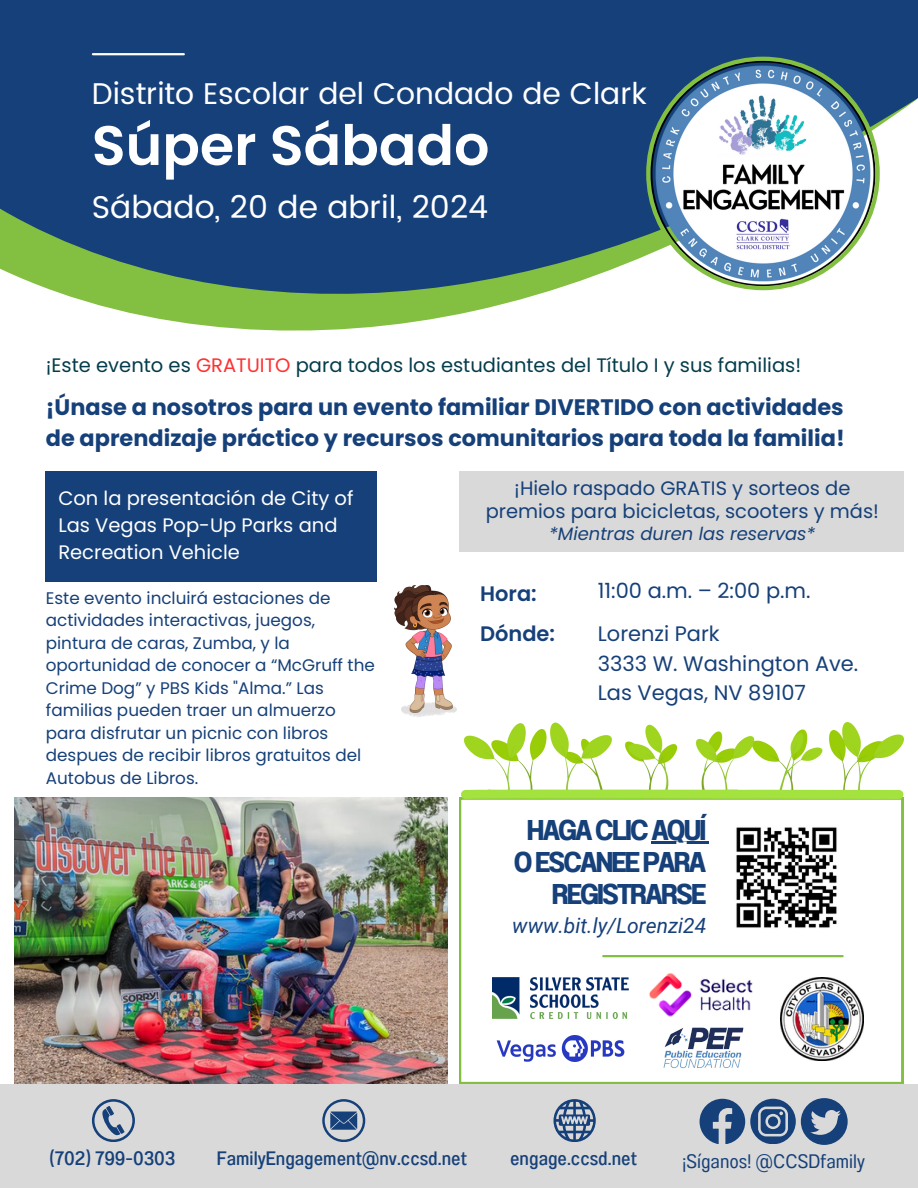
<style>
.page{position:relative;width:918px;height:1188px;background:#fff}
.page>*{position:absolute;margin:0;border:0;box-sizing:border-box;transform-origin:0 0}
.t1{font:600 55.5px "Poppins";color:#fff}
.t2{font:31.5px "Poppins";color:#fff}
.t3{font:30px "Poppins";color:#fff}
.t4{font:28.65px/32.1px "Anantason Bold Wd 75";letter-spacing:-.065em;color:#164079;text-align:right}
.t5{font:700 22.35px/30.3px "Poppins";color:#164079}
.t6{font:21px/42.9px "Poppins";color:#164079}
.t7{font:italic 21px "Roboto";color:#164079}
.t8{font:600 21px/40.2px "Poppins";color:#164079}
.t9{font:19.5px "Poppins";color:#043c4b}
.t10{font:19.5px/27px "Poppins";color:#fff}
.t11{font:19.5px/22.5px "Poppins";color:#164079;text-align:center}
.t12{font:19.5px "Anantason Medium Wd 75";color:#164079}
.t13{font:19.5px "Anantason Wd 75";color:#164079}
.t14{font:italic 18px "Poppins";color:#164079}
.t15{font:16.8px/22.5px "Poppins";color:#164079}
.s1{color:#ff3131}
</style>
<div class="page">
<img style="left:15px;top:798px;width:433px;height:286px">
<svg style="left:459px;top:798px;width:444px;height:286px"></svg>
<svg style="left:106px;top:307px;width:385px;height:24px;fill:#83bf41"></svg>
<svg style="left:0;top:0;width:918px;height:307px;background:#2f587e"></svg>
<img style="left:461px;top:722px;width:442px;height:77px">
<hr style="left:603px;top:955px;width:240px;height:2px;background:#83bf41">
<hr style="left:93px;top:53px;width:91px;height:2px;background:#fff">
<svg style="left:646px;top:57px;width:234px;height:233px"></svg>
<div style="left:0;top:1084px;width:918px;height:104px;background:#d9d9d9"></div>
<svg style="left:700px;top:1099px;width:95px;height:45px"></svg>
<svg style="left:801px;top:1098px;width:47px;height:47px"></svg>
<svg style="left:92px;top:1099px;width:43px;height:43px"></svg>
<svg style="left:322px;top:1099px;width:43px;height:43px"></svg>
<svg style="left:554px;top:1099px;width:42px;height:43px"></svg>
<img style="left:723px;top:814px;width:127px;height:127px">
<div style="left:46px;top:471px;width:331px;height:110px;background:#164079"></div>
<hr style="left:651px;top:842px;width:53px;height:2px;background:#164079">
<img style="left:494px;top:1033px;width:133px;height:31px">
<img style="left:780px;top:977px;width:84px;height:83px">
<img style="left:648px;top:962px;width:111px;height:63px">
<img style="left:492px;top:978px;width:136px;height:40px">
<img style="left:664px;top:1028px;width:79px;height:40px">
<img style="left:403px;top:706px;width:53px;height:11px">
<img style="left:394px;top:586px;width:59px;height:126px">
<div style="left:459px;top:471px;width:444px;height:81px;background:#d9d9d9"></div>
<h3 class="t3" style="left:92px;top:76px;width:556px">Distrito Escolar del Condado de Clark</h3>
<h1 class="t1" style="left:92px;top:107px;width:399px">Súper Sábado</h1>
<h2 class="t2" style="left:92px;top:188px;width:398px">Sábado, 20 de abril, 2024</h2>
<p class="t9" style="left:46px;top:351px;width:757px">¡Este evento es <span class="s1">GRATUITO</span> para todos los estudiantes del Título I y sus familias!</p>
<h3 class="t5" style="left:46px;top:392px;width:800px">¡Únase a nosotros para un evento familiar DIVERTIDO con actividades de aprendizaje práctico y recursos comunitarios para toda la familia!</h3>
<p class="t10" style="left:58px;top:484px;width:297px">Con la presentación de City of<br>Las Vegas Pop-Up Parks and<br>Recreation Vehicle</p>
<p class="t11" style="left:486px;top:477px;width:395px">¡Hielo raspado GRATIS y sorteos de premios para bicicletas, scooters y más!</p>
<p class="t14" style="left:549px;top:521px;width:268px">*Mientras duren las reservas*</p>
<p class="t15" style="left:46px;top:587px;width:331px">Este evento incluirá estaciones de actividades interactivas, juegos, pintura de caras, Zumba, y la oportunidad de conocer a “McGruff the Crime Dog” y PBS Kids "Alma.” Las familias pueden traer un almuerzo para disfrutar un picnic con libros despues de recibir libros gratuitos del Autobus de Libros.</p>
<p class="t8" style="left:480px;top:573px;width:76px">Hora:<br>Dónde:</p>
<p class="t6" style="left:598px;top:570px;width:214px">11:00 a.m. – 2:00 p.m.<br>Lorenzi Park</p>
<p class="t6" style="left:598px;top:649px;width:262px;line-height:29.2px">3333 W. Washington Ave.<br>Las Vegas, NV 89107</p>
<h3 class="t4" style="left:514px;top:814px;width:194px">HAGA CLIC AQUÍ<br>O ESCANEE PARA<br>REGISTRARSE</h3>
<p class="t7" style="left:512px;top:913px;width:196px">www.bit.ly/Lorenzi24</p>
<p class="t12" style="left:49px;top:1147px;width:128px">(702) 799-0303</p>
<p class="t12" style="left:217px;top:1147px;width:251px">FamilyEngagement@nv.ccsd.net</p>
<p class="t12" style="left:510px;top:1147px;width:128px">engage.ccsd.net</p>
<p class="t13" style="left:682px;top:1149px;width:184px">¡Síganos! @CCSDfamily</p>
</div>
